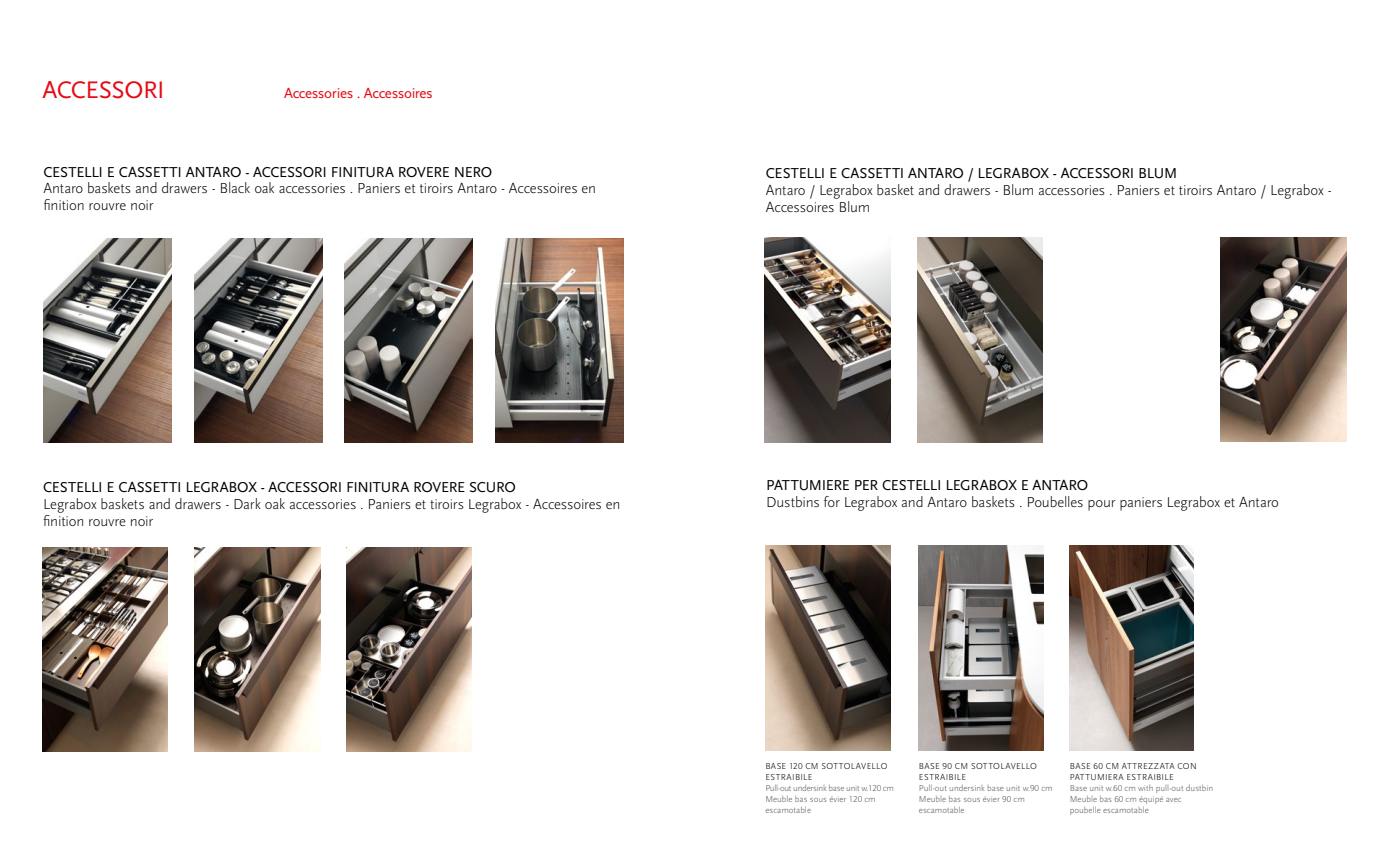
<style>
.page{position:relative;width:1389px;height:851px;background:#fff}
.page>*{position:absolute;margin:0;border:0;box-sizing:border-box;transform-origin:0 0}
.t1{font:25px "Scala Sans Pro";letter-spacing:-.02em;color:#e50b14}
.t2{font:300 15px/17px "Scala Sans Pro";letter-spacing:-.01em;color:#000}
.t3{font:15px "Scala Sans Pro";letter-spacing:-.015em;color:#000}
.t4{font:15px "Scala Sans Pro";letter-spacing:-.025em;color:#e50b14}
.t5{font:300 9px/11px "Scala Sans Pro";color:#535454}
.t6{font:300 9px/11px "Scala Sans Pro";letter-spacing:.035em;color:#000}
</style>
<div class="page">
<img style="left:765px;top:237px;width:125px;height:206px">
<img style="left:43px;top:238px;width:129px;height:205px">
<img style="left:42px;top:547px;width:126px;height:204px">
<img style="left:765px;top:545px;width:126px;height:205px">
<img style="left:194px;top:238px;width:128px;height:205px">
<img style="left:195px;top:547px;width:125px;height:204px">
<img style="left:917px;top:237px;width:126px;height:206px">
<img style="left:919px;top:545px;width:124px;height:205px">
<img style="left:1070px;top:545px;width:124px;height:205px">
<img style="left:345px;top:238px;width:128px;height:205px">
<img style="left:346px;top:547px;width:126px;height:204px">
<img style="left:495px;top:238px;width:129px;height:205px">
<img style="left:1221px;top:237px;width:125px;height:205px">
<h1 class="t1" style="left:43px;top:75px;width:124px">ACCESSORI</h1>
<p class="t4" style="left:284px;top:84px;width:150px">Accessories . Accessoires</p>
<p class="t3" style="left:43px;top:163px;width:450px">CESTELLI E CASSETTI ANTARO - ACCESSORI FINITURA ROVERE NERO</p>
<p class="t2" style="left:43px;top:180px;width:554px">Antaro baskets and drawers - Black oak accessories . Paniers et tiroirs Antaro - Accessoires en finition rouvre noir</p>
<p class="t3" style="left:766px;top:164px;width:413px">CESTELLI E CASSETTI ANTARO / LEGRABOX - ACCESSORI BLUM</p>
<p class="t2" style="left:766px;top:181px;width:567px">Antaro / Legrabox basket and drawers - Blum accessories . Paniers et tiroirs Antaro / Legrabox -<br>Accessoires Blum</p>
<p class="t3" style="left:43px;top:478px;width:474px">CESTELLI E CASSETTI LEGRABOX - ACCESSORI FINITURA ROVERE SCURO</p>
<p class="t3" style="left:766px;top:476px;width:324px">PATTUMIERE PER CESTELLI LEGRABOX E ANTARO</p>
<p class="t2" style="left:43px;top:495px;width:579px">Legrabox baskets and drawers - Dark oak accessories . Paniers et tiroirs Legrabox - Accessoires en finition rouvre noir</p>
<p class="t2" style="left:766px;top:494px;width:514px">Dustbins for Legrabox and Antaro baskets . Poubelles pour paniers Legrabox et Antaro</p>
<p class="t6" style="left:765px;top:760px;width:124px">BASE 120 CM SOTTOLAVELLO<br>ESTRAIBILE</p>
<p class="t5" style="left:765px;top:782px;width:130px">Pull-out undersink base unit w.120 cm<br>Meuble bas sous évier 120 cm escamotable</p>
<p class="t6" style="left:919px;top:760px;width:120px">BASE 90 CM SOTTOLAVELLO<br>ESTRAIBILE</p>
<p class="t5" style="left:919px;top:782px;width:135px">Pull-out undersink base unit w.90 cm<br>Meuble bas sous évier 90 cm escamotable</p>
<p class="t6" style="left:1070px;top:760px;width:128px">BASE 60 CM ATTREZZATA CON<br>PATTUMIERA ESTRAIBILE</p>
<p class="t5" style="left:1070px;top:782px;width:145px">Base unit w.60 cm with pull-out dustbin<br>Meuble bas 60 cm équipé avec poubelle escamotable</p>
</div>
